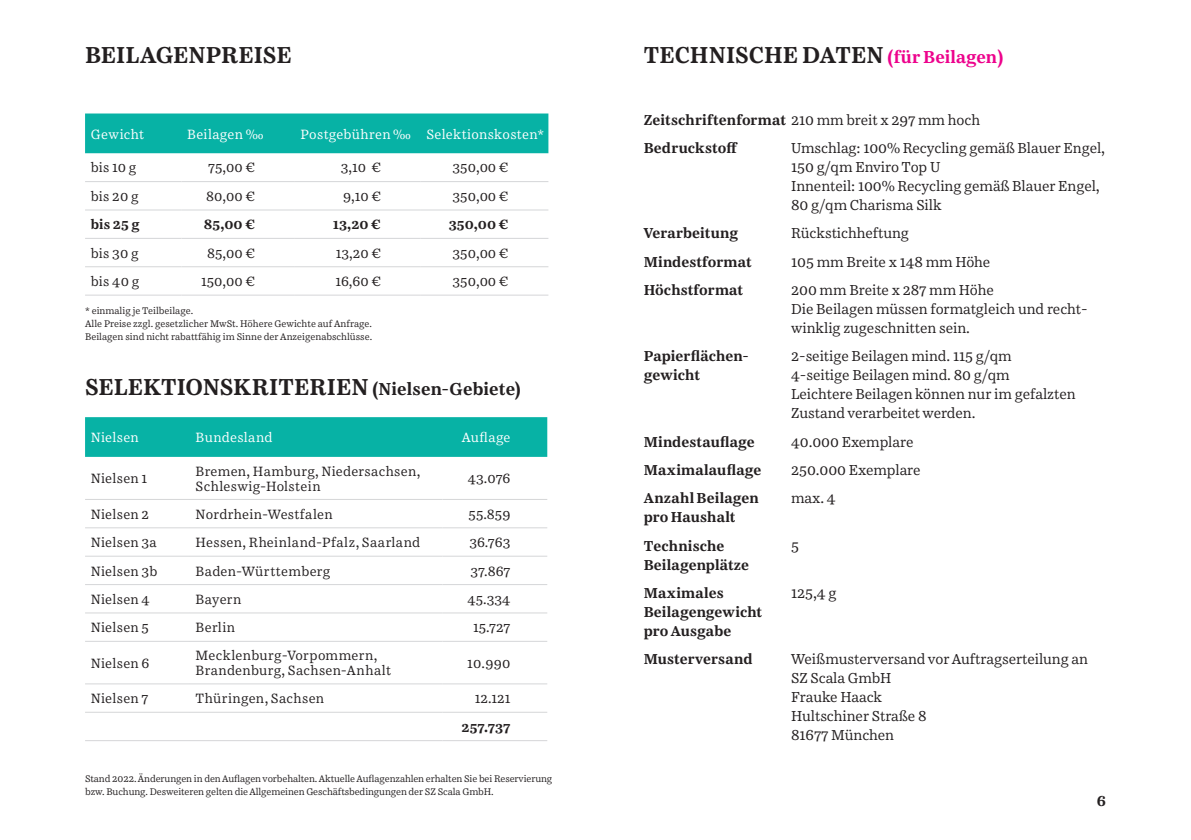
<style>
.page{position:relative;width:1191px;height:840px;background:#fff}
.page>*{position:absolute;margin:0;border:0;box-sizing:border-box;transform-origin:0 0}
.Überschrift_2{font:700 24px "S Zo Text";color:#231f20}
.Fließtext{font:15px/19px "S Zo Text";letter-spacing:-.005em;color:#231f20}
.t1{font:700 15px/19px "S Zo Text";letter-spacing:.01em;color:#231f20}
.Tabelleninhalt{font:14px/15px "S Zo Text";letter-spacing:.02em;color:#231f20}
.Tabellenkopf{font:14px "S Zo Text";letter-spacing:.02em;color:#fff}
.Tabelleninhalt-2{font:700 14px "S Zo Text";color:#231f20}
.Sehr_Kleiner_Text{font:10px/13px "S Zo Text";letter-spacing:-.01em;color:#231f20}
.s1{font-size:18px;color:#ed028c}
.s2{font-size:18px}
.s3{font-weight:700}
</style>
<div class="page">
<div style="left:85px;top:113px;width:463px;height:40px;background:#07b2a5"></div>
<hr style="left:85px;top:181px;width:96px;height:1px;background:#d5d6d8">
<hr style="left:181px;top:181px;width:114px;height:1px;background:#d5d6d8">
<hr style="left:295px;top:181px;width:126px;height:1px;background:#d5d6d8">
<hr style="left:421px;top:181px;width:127px;height:1px;background:#d5d6d8">
<hr style="left:85px;top:209px;width:96px;height:1px;background:#d5d6d8">
<hr style="left:181px;top:209px;width:114px;height:1px;background:#d5d6d8">
<hr style="left:295px;top:209px;width:126px;height:1px;background:#d5d6d8">
<hr style="left:421px;top:209px;width:127px;height:1px;background:#d5d6d8">
<hr style="left:85px;top:238px;width:96px;height:1px;background:#d5d6d8">
<hr style="left:181px;top:238px;width:114px;height:1px;background:#d5d6d8">
<hr style="left:295px;top:238px;width:126px;height:1px;background:#d5d6d8">
<hr style="left:421px;top:238px;width:127px;height:1px;background:#d5d6d8">
<hr style="left:85px;top:266px;width:96px;height:1px;background:#d5d6d8">
<hr style="left:181px;top:266px;width:114px;height:1px;background:#d5d6d8">
<hr style="left:295px;top:266px;width:126px;height:1px;background:#d5d6d8">
<hr style="left:421px;top:266px;width:127px;height:1px;background:#d5d6d8">
<hr style="left:85px;top:294px;width:96px;height:1px;background:#d5d6d8">
<hr style="left:181px;top:294px;width:114px;height:1px;background:#d5d6d8">
<hr style="left:295px;top:294px;width:126px;height:1px;background:#d5d6d8">
<hr style="left:421px;top:294px;width:127px;height:1px;background:#d5d6d8">
<div style="left:85px;top:417px;width:462px;height:39px;background:#07b2a5"></div>
<hr style="left:85px;top:498px;width:105px;height:1px;background:#d5d6d8">
<hr style="left:190px;top:498px;width:252px;height:1px;background:#d5d6d8">
<hr style="left:442px;top:498px;width:105px;height:1px;background:#d5d6d8">
<hr style="left:85px;top:527px;width:105px;height:1px;background:#d5d6d8">
<hr style="left:190px;top:527px;width:252px;height:1px;background:#d5d6d8">
<hr style="left:442px;top:527px;width:105px;height:1px;background:#d5d6d8">
<hr style="left:85px;top:555px;width:105px;height:1px;background:#d5d6d8">
<hr style="left:190px;top:555px;width:252px;height:1px;background:#d5d6d8">
<hr style="left:442px;top:555px;width:105px;height:1px;background:#d5d6d8">
<hr style="left:85px;top:583px;width:105px;height:1px;background:#d5d6d8">
<hr style="left:190px;top:583px;width:252px;height:1px;background:#d5d6d8">
<hr style="left:442px;top:583px;width:105px;height:1px;background:#d5d6d8">
<hr style="left:85px;top:612px;width:105px;height:1px;background:#d5d6d8">
<hr style="left:190px;top:612px;width:252px;height:1px;background:#d5d6d8">
<hr style="left:442px;top:612px;width:105px;height:1px;background:#d5d6d8">
<hr style="left:85px;top:640px;width:105px;height:1px;background:#d5d6d8">
<hr style="left:190px;top:640px;width:252px;height:1px;background:#d5d6d8">
<hr style="left:442px;top:640px;width:105px;height:1px;background:#d5d6d8">
<hr style="left:85px;top:683px;width:105px;height:1px;background:#d5d6d8">
<hr style="left:190px;top:683px;width:252px;height:1px;background:#d5d6d8">
<hr style="left:442px;top:683px;width:105px;height:1px;background:#d5d6d8">
<hr style="left:85px;top:711px;width:105px;height:1px;background:#d5d6d8">
<hr style="left:190px;top:711px;width:252px;height:1px;background:#d5d6d8">
<hr style="left:442px;top:711px;width:105px;height:1px;background:#d5d6d8">
<hr style="left:85px;top:739px;width:105px;height:1px;background:#d5d6d8">
<hr style="left:190px;top:739px;width:252px;height:1px;background:#d5d6d8">
<hr style="left:442px;top:739px;width:105px;height:1px;background:#d5d6d8">
<p class="Überschrift_2" style="left:85px;top:40px;width:208px">BEILAGENPREISE</p>
<p class="Überschrift_2" style="left:643px;top:40px;width:361px">TECHNISCHE DATEN <span class="s1">(für Beilagen)</span></p>
<p class="Tabellenkopf" style="left:91px;top:125px;width:55px">Gewicht</p>
<p class="Tabellenkopf" style="left:187px;top:125px;width:78px">Beilagen ‰</p>
<p class="Tabellenkopf" style="left:300px;top:125px;width:112px">Postgebühren ‰</p>
<p class="Tabellenkopf" style="left:426px;top:125px;width:119px">Selektionskosten*</p>
<p class="Tabelleninhalt" style="left:91px;top:160px;width:47px">bis 10 g</p>
<p class="Tabelleninhalt" style="left:208px;top:160px;width:48px">75,00 €</p>
<p class="Tabelleninhalt" style="left:341px;top:160px;width:42px">3,10 €</p>
<p class="Tabelleninhalt" style="left:452px;top:160px;width:58px">350,00 €</p>
<p class="Tabelleninhalt" style="left:91px;top:188px;width:49px">bis 20 g</p>
<p class="Tabelleninhalt" style="left:206px;top:188px;width:50px">80,00 €</p>
<p class="Tabelleninhalt" style="left:343px;top:188px;width:40px">9,10 €</p>
<p class="Tabelleninhalt" style="left:452px;top:188px;width:58px">350,00 €</p>
<p class="Tabelleninhalt-2" style="left:91px;top:216px;width:50px">bis 25 g</p>
<p class="Tabelleninhalt-2" style="left:204px;top:216px;width:53px">85,00 €</p>
<p class="Tabelleninhalt-2" style="left:333px;top:216px;width:50px">13,20 €</p>
<p class="Tabelleninhalt-2" style="left:449px;top:216px;width:61px">350,00 €</p>
<p class="Tabelleninhalt" style="left:91px;top:245px;width:49px">bis 30 g</p>
<p class="Tabelleninhalt" style="left:207px;top:245px;width:50px">85,00 €</p>
<p class="Tabelleninhalt" style="left:336px;top:245px;width:47px">13,20 €</p>
<p class="Tabelleninhalt" style="left:452px;top:245px;width:58px">350,00 €</p>
<p class="Tabelleninhalt" style="left:91px;top:274px;width:50px">bis 40 g</p>
<p class="Tabelleninhalt" style="left:201px;top:274px;width:56px">150,00 €</p>
<p class="Tabelleninhalt" style="left:335px;top:274px;width:47px">16,60 €</p>
<p class="Tabelleninhalt" style="left:452px;top:274px;width:58px">350,00 €</p>
<p class="Sehr_Kleiner_Text" style="left:85px;top:304px;width:289px">* einmalig je Teilbeilage.<br>Alle Preise zzgl. gesetzlicher MwSt. Höhere Gewichte auf Anfrage.<br>Beilagen sind nicht rabattfähig im Sinne der Anzeigenabschlüsse.</p>
<p class="Überschrift_2" style="left:85px;top:372px;width:437px">SELEKTIONSKRITERIEN <span class="s2">(Nielsen-Gebiete)</span></p>
<p class="Tabellenkopf" style="left:91px;top:428px;width:50px">Nielsen</p>
<p class="Tabellenkopf" style="left:196px;top:428px;width:78px">Bundesland</p>
<p class="Tabellenkopf" style="left:462px;top:428px;width:50px">Auflage</p>
<p class="Tabelleninhalt" style="left:91px;top:471px;width:58px">Nielsen 1</p>
<p class="Tabelleninhalt" style="left:196px;top:463px;width:226px">Bremen, Hamburg, Niedersachsen,<br>Schleswig-Holstein</p>
<p class="Tabelleninhalt" style="left:468px;top:471px;width:44px">43.076</p>
<p class="Tabelleninhalt" style="left:91px;top:506px;width:60px">Nielsen 2</p>
<p class="Tabelleninhalt" style="left:196px;top:506px;width:139px">Nordrhein-Westfalen</p>
<p class="Tabelleninhalt" style="left:468px;top:506px;width:43px">55.859</p>
<p class="Tabelleninhalt" style="left:91px;top:534px;width:67px">Nielsen 3a</p>
<p class="Tabelleninhalt" style="left:196px;top:534px;width:226px">Hessen, Rheinland-Pfalz, Saarland</p>
<p class="Tabelleninhalt" style="left:469px;top:534px;width:43px">36.763</p>
<p class="Tabelleninhalt" style="left:91px;top:563px;width:68px">Nielsen 3b</p>
<p class="Tabelleninhalt" style="left:196px;top:563px;width:136px">Baden-Württemberg</p>
<p class="Tabelleninhalt" style="left:470px;top:563px;width:42px">37.867</p>
<p class="Tabelleninhalt" style="left:91px;top:591px;width:60px">Nielsen 4</p>
<p class="Tabelleninhalt" style="left:196px;top:591px;width:47px">Bayern</p>
<p class="Tabelleninhalt" style="left:467px;top:591px;width:44px">45.334</p>
<p class="Tabelleninhalt" style="left:91px;top:619px;width:60px">Nielsen 5</p>
<p class="Tabelleninhalt" style="left:196px;top:619px;width:41px">Berlin</p>
<p class="Tabelleninhalt" style="left:473px;top:619px;width:39px">15.727</p>
<p class="Tabelleninhalt" style="left:91px;top:655px;width:60px">Nielsen 6</p>
<p class="Tabelleninhalt" style="left:196px;top:647px;width:197px">Mecklenburg-Vorpommern,<br>Brandenburg, Sachsen-Anhalt</p>
<p class="Tabelleninhalt" style="left:467px;top:655px;width:45px">10.990</p>
<p class="Tabelleninhalt" style="left:91px;top:690px;width:59px">Nielsen 7</p>
<p class="Tabelleninhalt" style="left:196px;top:690px;width:130px">Thüringen, Sachsen</p>
<p class="Tabelleninhalt" style="left:475px;top:690px;width:37px">12.121</p>
<p class="Tabelleninhalt-2" style="left:461px;top:717px;width:50px">257.737</p>
<p class="Sehr_Kleiner_Text" style="left:85px;top:771px;width:469px">Stand 2022. Änderungen in den Auflagen vorbehalten. Aktuelle Auflagenzahlen erhalten Sie bei Reservierung bzw. Buchung. Desweiteren gelten die Allgemeinen Geschäftsbedingungen der SZ Scala GmbH.</p>
<p class="Fließtext" style="left:643px;top:110px;width:338px"><span class="s3">Zeitschriftenformat</span> 210 mm breit x 297 mm hoch</p>
<p class="t1" style="left:643px;top:138px;width:96px">Bedruckstoff</p>
<p class="Fließtext" style="left:791px;top:138px;width:315px">Umschlag: 100% Recycling gemäß Blauer Engel, 150 g/qm Enviro Top U<br>Innenteil: 100% Recycling gemäß Blauer Engel, 80 g/qm Charisma Silk</p>
<p class="t1" style="left:643px;top:223px;width:96px">Verarbeitung</p>
<p class="Fließtext" style="left:791px;top:223px;width:119px">Rückstichheftung</p>
<p class="t1" style="left:643px;top:252px;width:109px">Mindestformat</p>
<p class="Fließtext" style="left:791px;top:252px;width:201px">105 mm Breite x 148 mm Höhe</p>
<p class="t1" style="left:643px;top:280px;width:101px">Höchstformat</p>
<p class="Fließtext" style="left:791px;top:280px;width:298px">200 mm Breite x 287 mm Höhe<br>Die Beilagen müssen formatgleich und recht&shy;winklig zugeschnitten sein.</p>
<p class="t1" style="left:643px;top:346px;width:107px">Papierflächen&shy;gewicht</p>
<p class="Fließtext" style="left:791px;top:346px;width:286px">2-seitige Beilagen mind. 115 g/qm<br>4-seitige Beilagen mind. 80 g/qm<br>Leichtere Beilagen können nur im gefalzten Zustand verarbeitet werden.</p>
<p class="t1" style="left:643px;top:432px;width:113px">Mindestauflage</p>
<p class="Fließtext" style="left:791px;top:431px;width:124px">40.000 Exemplare</p>
<p class="t1" style="left:643px;top:460px;width:119px">Maximalauflage</p>
<p class="Fließtext" style="left:791px;top:460px;width:131px">250.000 Exemplare</p>
<p class="t1" style="left:643px;top:488px;width:117px">Anzahl Beilagen pro Haushalt</p>
<p class="Fließtext" style="left:791px;top:488px;width:46px">max. 4</p>
<p class="t1" style="left:643px;top:535px;width:107px">Technische<br>Beilagenplätze</p>
<p class="Fließtext" style="left:791px;top:535px;width:9px">5</p>
<p class="t1" style="left:643px;top:583px;width:120px">Maximales<br>Beilagengewicht pro Ausgabe</p>
<p class="Fließtext" style="left:791px;top:582px;width:47px">125,4 g</p>
<p class="t1" style="left:643px;top:649px;width:110px">Musterversand</p>
<p class="Fließtext" style="left:791px;top:649px;width:298px">Weißmusterversand vor Auftragserteilung an<br>SZ Scala GmbH<br>Frauke Haack<br>Hultschiner Straße 8<br>81677 München</p>
<p class="t1" style="left:1096px;top:790px;width:11px">6</p>
</div>
